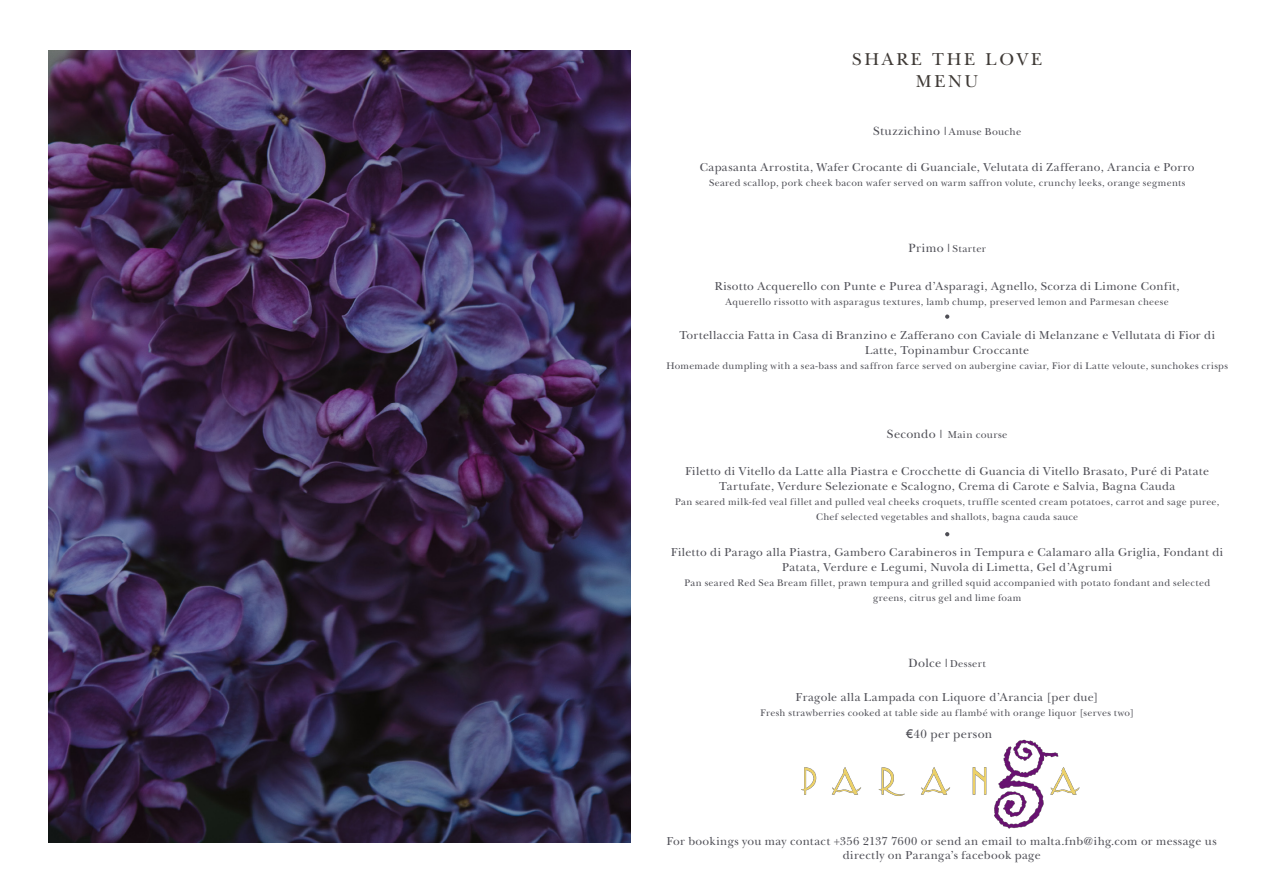
<style>
.page{position:relative;width:1263px;height:893px;background:#fff}
.page>*{position:absolute;margin:0;border:0;box-sizing:border-box;transform-origin:0 0}
.t1{font:18px/21.6px "New Baskerville";letter-spacing:.15em;color:#3e3935;text-align:center}
.t2{font:12.45px "New Baskerville";letter-spacing:.03em;color:#4e4e55}
.t3{font:12px/15px "New Baskerville";letter-spacing:.03em;color:#4e4e55;text-align:center}
.t4{font:10.5px "New Baskerville";letter-spacing:.04em;color:#4e4e55}
.t5{font:10.05px/15px "New Baskerville";letter-spacing:.035em;color:#4e4e55;text-align:center}
.s1{font-size:12px}
.s2{font-size:10.5px}
.s3{font-size:12.45px}
.s4{font-family:"Gill Sans"}
</style>
<div class="page">
<img style="left:48px;top:50px;width:583px;height:792px">
<img style="left:801px;top:739px;width:279px;height:89px">
<svg style="left:945px;top:314px;width:4px;height:5px"></svg>
<svg style="left:945px;top:532px;width:4px;height:4px"></svg>
<h1 class="t1" style="left:852px;top:49px;width:191px">SHARE THE LOVE<br>MENU</h1>
<p class="t2" style="left:873px;top:123px;width:150px">Stuzzichino <span class="s1">|</span> <span class="s2">Amuse Bouche</span></p>
<p class="t3" style="left:700px;top:160px;width:496px">Capasanta Arrostita, Wafer Crocante di Guanciale, Velutata di Zafferano, Arancia e Porro</p>
<p class="t5" style="left:709px;top:175px;width:478px">Seared scallop, pork cheek bacon wafer served on warm saffron volute, crunchy leeks, orange segments</p>
<p class="t4" style="left:908px;top:243px;width:79px"><span class="s3">Primo</span> <span class="s1">|</span> Starter</p>
<p class="t3" style="left:715px;top:278px;width:467px">Risotto Acquerello con Punte e Purea d’Asparagi, Agnello, Scorza di Limone Confit,</p>
<p class="t5" style="left:726px;top:294px;width:445px">Aquerello rissotto with asparagus textures, lamb chump, preserved lemon and Parmesan cheese</p>
<p class="t3" style="left:679px;top:328px;width:537px">Tortellaccia Fatta in Casa di Branzino e Zafferano con Caviale di Melanzane e Vellutata di Fior di<br>Latte, Topinambur Croccante</p>
<p class="t5" style="left:666px;top:358px;width:563px">Homemade dumpling with a sea-bass and saffron farce served on aubergine caviar, Fior di Latte veloute, sunchokes crisps</p>
<p class="t4" style="left:887px;top:429px;width:122px"><span class="s3">Secondo</span> <span class="s1">|</span> Main course</p>
<p class="t3" style="left:685px;top:464px;width:525px">Filetto di Vitello da Latte alla Piastra e Crocchette di Guancia di Vitello Brasato, Puré di Patate<br>Tartufate, Verdure Selezionate e Scalogno, Crema di Carote e Salvia, Bagna Cauda</p>
<p class="t5" style="left:675px;top:494px;width:546px">Pan seared milk-fed veal fillet and pulled veal cheeks croquets, truffle scented cream potatoes, carrot and sage puree,<br>Chef selected vegetables and shallots, bagna cauda sauce</p>
<p class="t3" style="left:671px;top:544px;width:553px">Filetto di Parago alla Piastra, Gambero Carabineros in Tempura e Calamaro alla Griglia, Fondant di<br>Patata, Verdure e Legumi, Nuvola di Limetta, Gel d’Agrumi</p>
<p class="t5" style="left:684px;top:575px;width:527px">Pan seared Red Sea Bream fillet, prawn tempura and grilled squid accompanied with potato fondant and selected greens, citrus gel and lime foam</p>
<p class="t4" style="left:909px;top:658px;width:79px"><span class="s3">Dolce</span> <span class="s1">|</span> Dessert</p>
<p class="t3" style="left:796px;top:689px;width:304px">Fragole alla Lampada con Liquore d’Arancia [per due]</p>
<p class="t5" style="left:760px;top:705px;width:375px">Fresh strawberries cooked at table side au flambé with orange liquor [serves two]</p>
<p class="t2" style="left:906px;top:727px;width:88px"><span class="s4">€</span>40 per person</p>
<p class="t3" style="left:667px;top:834px;width:551px;line-height:14.4px">For bookings you may contact +356 2137 7600 or send an email to malta.fnb@ihg.com or message us directly on Paranga’s facebook page</p>
</div>
